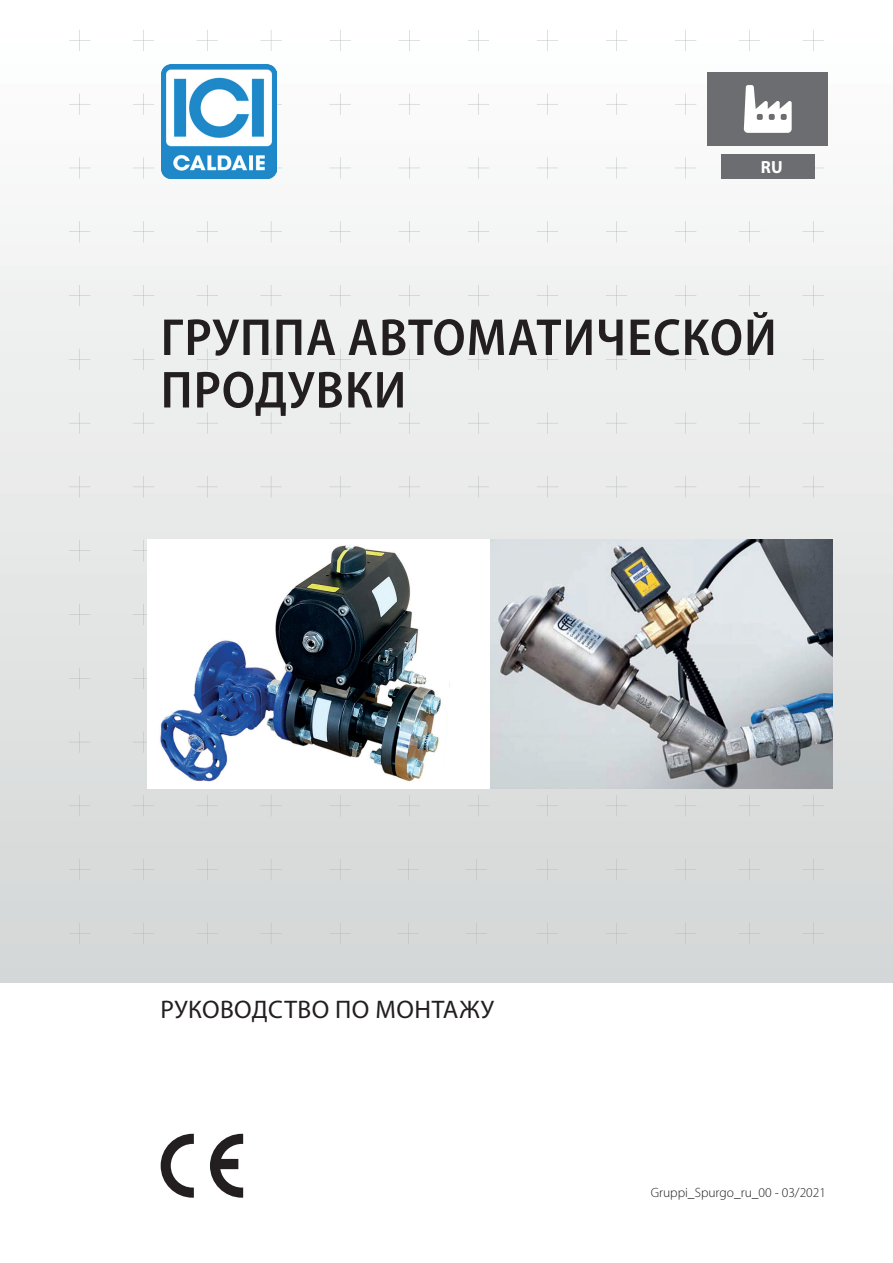
<style>
.page{position:relative;width:893px;height:1263px;background:#fff}
.page>*{position:absolute;margin:0;border:0;box-sizing:border-box;transform-origin:0 0}
.t1{font:600 semi-condensed 52.5px/52.5px "Myriad Pro";letter-spacing:.02em;color:#231f20}
.t2{font:25.5px "Myriad Pro";letter-spacing:.02em;color:#231f20}
.t3{font:700 17.55px "Myriad Pro";color:#fff}
.t4{font:300 13.5px "Myriad Pro";color:#231f20}
</style>
<div class="page">
<div style="left:0;top:0;width:893px;height:982px;background:linear-gradient(to bottom,#feffff,#d3d6d5)"></div>
<svg style="left:260px;top:412px;width:22px;height:22px"></svg>
<svg style="left:330px;top:412px;width:21px;height:22px"></svg>
<svg style="left:399px;top:412px;width:21px;height:22px"></svg>
<svg style="left:468px;top:412px;width:21px;height:22px"></svg>
<svg style="left:537px;top:412px;width:21px;height:22px"></svg>
<svg style="left:606px;top:412px;width:21px;height:22px"></svg>
<svg style="left:675px;top:412px;width:21px;height:22px"></svg>
<svg style="left:197px;top:412px;width:21px;height:22px"></svg>
<svg style="left:133px;top:412px;width:21px;height:22px"></svg>
<svg style="left:69px;top:412px;width:21px;height:22px"></svg>
<svg style="left:739px;top:412px;width:21px;height:22px"></svg>
<svg style="left:803px;top:412px;width:21px;height:22px"></svg>
<svg style="left:260px;top:349px;width:22px;height:21px"></svg>
<svg style="left:330px;top:349px;width:21px;height:21px"></svg>
<svg style="left:399px;top:349px;width:21px;height:21px"></svg>
<svg style="left:468px;top:349px;width:21px;height:21px"></svg>
<svg style="left:537px;top:349px;width:21px;height:21px"></svg>
<svg style="left:606px;top:349px;width:21px;height:21px"></svg>
<svg style="left:675px;top:349px;width:21px;height:21px"></svg>
<svg style="left:197px;top:349px;width:21px;height:21px"></svg>
<svg style="left:133px;top:349px;width:21px;height:21px"></svg>
<svg style="left:69px;top:349px;width:21px;height:21px"></svg>
<svg style="left:739px;top:349px;width:21px;height:21px"></svg>
<svg style="left:803px;top:349px;width:21px;height:21px"></svg>
<svg style="left:260px;top:285px;width:22px;height:21px"></svg>
<svg style="left:330px;top:285px;width:21px;height:21px"></svg>
<svg style="left:399px;top:285px;width:21px;height:21px"></svg>
<svg style="left:468px;top:285px;width:21px;height:21px"></svg>
<svg style="left:537px;top:285px;width:21px;height:21px"></svg>
<svg style="left:606px;top:285px;width:21px;height:21px"></svg>
<svg style="left:675px;top:285px;width:21px;height:21px"></svg>
<svg style="left:197px;top:285px;width:21px;height:21px"></svg>
<svg style="left:133px;top:285px;width:21px;height:21px"></svg>
<svg style="left:69px;top:285px;width:21px;height:21px"></svg>
<svg style="left:739px;top:285px;width:21px;height:21px"></svg>
<svg style="left:803px;top:285px;width:21px;height:21px"></svg>
<svg style="left:260px;top:221px;width:22px;height:21px"></svg>
<svg style="left:330px;top:221px;width:21px;height:21px"></svg>
<svg style="left:399px;top:221px;width:21px;height:21px"></svg>
<svg style="left:468px;top:221px;width:21px;height:21px"></svg>
<svg style="left:537px;top:221px;width:21px;height:21px"></svg>
<svg style="left:606px;top:221px;width:21px;height:21px"></svg>
<svg style="left:675px;top:221px;width:21px;height:21px"></svg>
<svg style="left:197px;top:221px;width:21px;height:21px"></svg>
<svg style="left:133px;top:221px;width:21px;height:21px"></svg>
<svg style="left:69px;top:221px;width:21px;height:21px"></svg>
<svg style="left:739px;top:221px;width:21px;height:21px"></svg>
<svg style="left:803px;top:221px;width:21px;height:21px"></svg>
<svg style="left:276px;top:157px;width:6px;height:22px"></svg>
<svg style="left:330px;top:157px;width:21px;height:22px"></svg>
<svg style="left:399px;top:157px;width:21px;height:22px"></svg>
<svg style="left:468px;top:157px;width:21px;height:22px"></svg>
<svg style="left:537px;top:157px;width:21px;height:22px"></svg>
<svg style="left:606px;top:157px;width:21px;height:22px"></svg>
<svg style="left:675px;top:157px;width:21px;height:22px"></svg>
<svg style="left:133px;top:157px;width:21px;height:22px"></svg>
<svg style="left:69px;top:157px;width:21px;height:22px"></svg>
<svg style="left:814px;top:157px;width:10px;height:22px"></svg>
<svg style="left:276px;top:94px;width:6px;height:21px"></svg>
<svg style="left:330px;top:94px;width:21px;height:21px"></svg>
<svg style="left:399px;top:94px;width:21px;height:21px"></svg>
<svg style="left:468px;top:94px;width:21px;height:21px"></svg>
<svg style="left:537px;top:94px;width:21px;height:21px"></svg>
<svg style="left:606px;top:94px;width:21px;height:21px"></svg>
<svg style="left:675px;top:94px;width:21px;height:21px"></svg>
<svg style="left:133px;top:94px;width:21px;height:21px"></svg>
<svg style="left:69px;top:94px;width:21px;height:21px"></svg>
<svg style="left:260px;top:30px;width:22px;height:21px"></svg>
<svg style="left:330px;top:30px;width:21px;height:21px"></svg>
<svg style="left:399px;top:30px;width:21px;height:21px"></svg>
<svg style="left:468px;top:30px;width:21px;height:21px"></svg>
<svg style="left:537px;top:30px;width:21px;height:21px"></svg>
<svg style="left:606px;top:30px;width:21px;height:21px"></svg>
<svg style="left:675px;top:30px;width:21px;height:21px"></svg>
<svg style="left:197px;top:30px;width:21px;height:21px"></svg>
<svg style="left:133px;top:30px;width:21px;height:21px"></svg>
<svg style="left:69px;top:30px;width:21px;height:21px"></svg>
<svg style="left:739px;top:30px;width:21px;height:21px"></svg>
<svg style="left:803px;top:30px;width:21px;height:21px"></svg>
<svg style="left:260px;top:476px;width:22px;height:21px"></svg>
<svg style="left:330px;top:476px;width:21px;height:21px"></svg>
<svg style="left:399px;top:476px;width:21px;height:21px"></svg>
<svg style="left:468px;top:476px;width:21px;height:21px"></svg>
<svg style="left:537px;top:476px;width:21px;height:21px"></svg>
<svg style="left:606px;top:476px;width:21px;height:21px"></svg>
<svg style="left:675px;top:476px;width:21px;height:21px"></svg>
<svg style="left:197px;top:476px;width:21px;height:21px"></svg>
<svg style="left:133px;top:476px;width:21px;height:21px"></svg>
<svg style="left:69px;top:476px;width:21px;height:21px"></svg>
<svg style="left:739px;top:476px;width:21px;height:21px"></svg>
<svg style="left:803px;top:476px;width:21px;height:21px"></svg>
<svg style="left:133px;top:540px;width:14px;height:21px"></svg>
<svg style="left:69px;top:540px;width:21px;height:21px"></svg>
<svg style="left:133px;top:604px;width:14px;height:21px"></svg>
<svg style="left:69px;top:604px;width:21px;height:21px"></svg>
<svg style="left:133px;top:668px;width:14px;height:21px"></svg>
<svg style="left:69px;top:668px;width:21px;height:21px"></svg>
<svg style="left:133px;top:731px;width:14px;height:22px"></svg>
<svg style="left:69px;top:731px;width:21px;height:22px"></svg>
<svg style="left:260px;top:795px;width:22px;height:21px"></svg>
<svg style="left:330px;top:795px;width:21px;height:21px"></svg>
<svg style="left:399px;top:795px;width:21px;height:21px"></svg>
<svg style="left:468px;top:795px;width:21px;height:21px"></svg>
<svg style="left:537px;top:795px;width:21px;height:21px"></svg>
<svg style="left:606px;top:795px;width:21px;height:21px"></svg>
<svg style="left:675px;top:795px;width:21px;height:21px"></svg>
<svg style="left:197px;top:795px;width:21px;height:21px"></svg>
<svg style="left:133px;top:795px;width:21px;height:21px"></svg>
<svg style="left:69px;top:795px;width:21px;height:21px"></svg>
<svg style="left:739px;top:795px;width:21px;height:21px"></svg>
<svg style="left:803px;top:795px;width:21px;height:21px"></svg>
<svg style="left:260px;top:859px;width:22px;height:21px"></svg>
<svg style="left:330px;top:859px;width:21px;height:21px"></svg>
<svg style="left:537px;top:859px;width:21px;height:21px"></svg>
<svg style="left:606px;top:859px;width:21px;height:21px"></svg>
<svg style="left:675px;top:859px;width:21px;height:21px"></svg>
<svg style="left:197px;top:859px;width:21px;height:21px"></svg>
<svg style="left:133px;top:859px;width:21px;height:21px"></svg>
<svg style="left:69px;top:859px;width:21px;height:21px"></svg>
<svg style="left:739px;top:859px;width:21px;height:21px"></svg>
<svg style="left:803px;top:859px;width:21px;height:21px"></svg>
<svg style="left:260px;top:923px;width:22px;height:21px"></svg>
<svg style="left:330px;top:923px;width:21px;height:21px"></svg>
<svg style="left:537px;top:923px;width:21px;height:21px"></svg>
<svg style="left:606px;top:923px;width:21px;height:21px"></svg>
<svg style="left:675px;top:923px;width:21px;height:21px"></svg>
<svg style="left:197px;top:923px;width:21px;height:21px"></svg>
<svg style="left:133px;top:923px;width:21px;height:21px"></svg>
<svg style="left:69px;top:923px;width:21px;height:21px"></svg>
<svg style="left:739px;top:923px;width:21px;height:21px"></svg>
<svg style="left:803px;top:923px;width:21px;height:21px"></svg>
<svg style="left:398px;top:859px;width:21px;height:21px"></svg>
<svg style="left:466px;top:859px;width:21px;height:21px"></svg>
<svg style="left:398px;top:923px;width:21px;height:21px"></svg>
<svg style="left:466px;top:923px;width:21px;height:21px"></svg>
<img style="left:162px;top:64px;width:114px;height:115px">
<div style="left:708px;top:72px;width:120px;height:74px;background:#6c6d70"></div>
<svg style="left:743px;top:85px;width:49px;height:48px"></svg>
<div style="left:721px;top:154px;width:93px;height:25px;background:#6c6d70"></div>
<svg style="left:161px;top:1134px;width:33px;height:64px"></svg>
<svg style="left:210px;top:1134px;width:33px;height:64px"></svg>
<img style="left:147px;top:540px;width:686px;height:248px">
<p class="t3" style="left:761px;top:155px;width:23px">RU</p>
<p class="t1" style="left:161px;top:312px;width:617px">ГРУППА АВТОМАТИЧЕСКОЙ<br>ПРОДУВКИ</p>
<p class="t2" style="left:161px;top:994px;width:335px">РУКОВОДСТВО ПО МОНТАЖУ</p>
<p class="t4" style="left:651px;top:1185px;width:177px">Gruppi_Spurgo_ru_00 - 03/2021</p>
</div>
